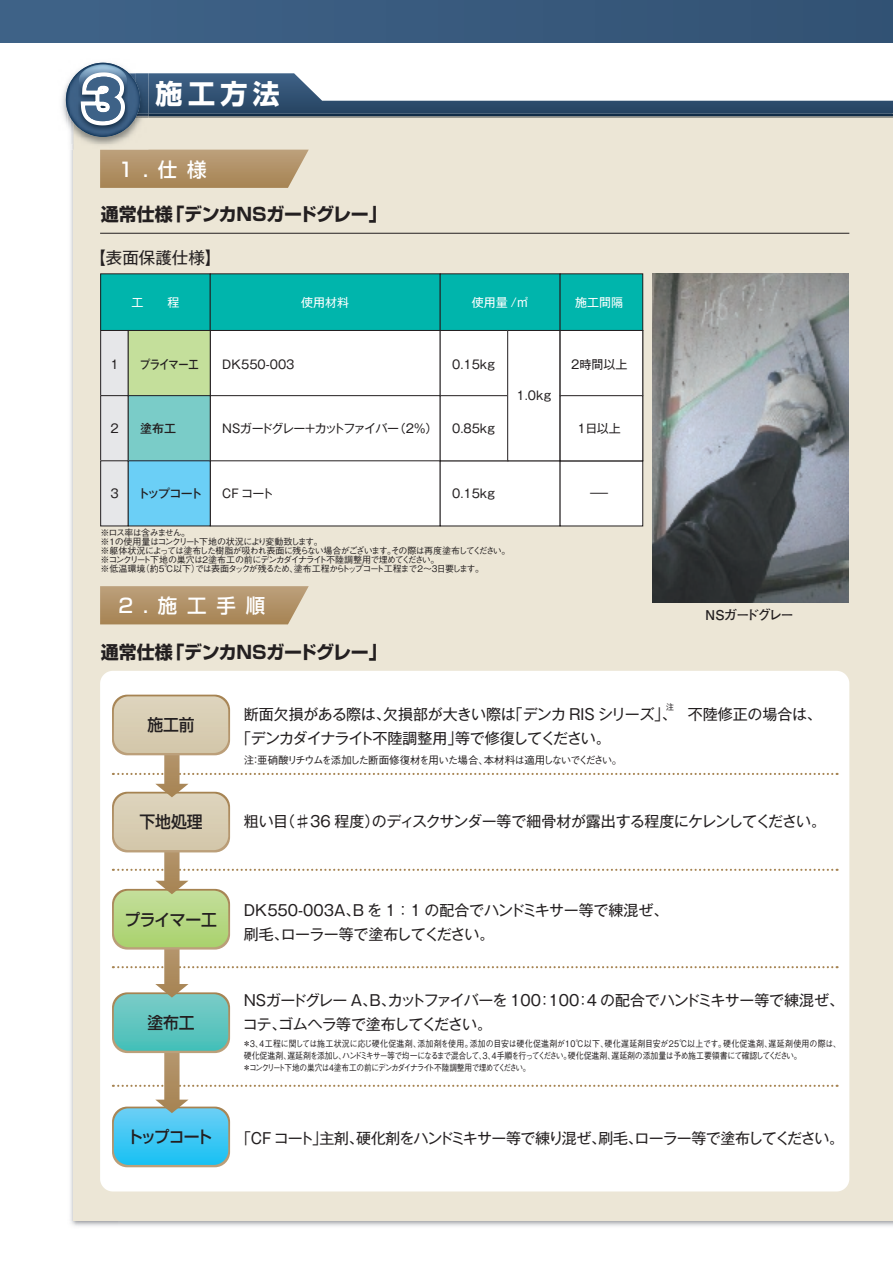
<style>
.page{position:relative;width:893px;height:1263px;background:#fff}
.page>*{position:absolute;margin:0;border:0;box-sizing:border-box;transform-origin:0 0}
.t1{font:700 27px "Shin Go Pro";color:#fff}
.t2{font:500 19.5px "Shin Go Pro";letter-spacing:.5em;color:#fff}
.t3{font:700 18px "Shin Go Pro";letter-spacing:-.02em;color:#231f20}
.t4{font:500 16.5px "Shin Go Pro";letter-spacing:-.01em;color:#231f20;scale:.96 1}
.t5{font:16.5px "Gothic MB101 Pro";color:#231f20}
.t6{font:15px/24px "Gothic MB101 Pro";letter-spacing:-.035em;color:#231f20}
.t7{font:15px/24px "Gothic MB101 Pro";letter-spacing:-.01em;color:#231f20}
.t8{font:15px "Gothic MB101 Pro";letter-spacing:-.06em;color:#231f20}
.t9{font:15px "Gothic MB101 Pro";letter-spacing:-.055em;color:#231f20}
.t10{font:15px "Gothic MB101 Pro";color:#231f20}
.t11{font:700 13.5px "Futo Go B101 Pro";letter-spacing:-.15em;color:#231f20}
.t12{font:12px "Gothic MB101 Pro";color:#231f20}
.t13{font:12px "Gothic MB101 Pro";letter-spacing:-.105em;color:#231f20}
.t14{font:12px "Gothic MB101 Pro";color:#fff}
.t15{font:500 12px "Gothic MB101 Pro";letter-spacing:-.055em;color:#231f20}
.t16{font:500 12px "Gothic MB101 Pro";letter-spacing:-.055em;color:#231f20;scale:.85 1}
.t17{font:12px "Gothic MB101 Pro";color:#231f20;scale:2 1}
.t18{font:500 10.5px "Gothic BBB Pro";letter-spacing:-.115em;color:#231f20}
.t19{font:500 9px/12px "Gothic BBB Pro";letter-spacing:-.035em;color:#231f20;scale:.88 1}
.t20{font:500 9px/9px "Gothic BBB Pro";letter-spacing:-.105em;color:#231f20}
.t21{font:7.8px "Gothic MB101 Pro";color:#231f20}
.s1{font-family:"Gothic MB101 Pro";font-weight:800;font-size:52.5px;color:#3e6287}
</style>
<div class="page">
<img style="left:70px;top:149px;width:48px;height:1077px">
<div style="left:74px;top:114px;width:819px;height:1106px;background:#ece6d6"></div>
<div style="left:100px;top:671px;width:749px;height:520px;background:#fff"></div>
<hr style="left:0;top:0;width:1px;height:1263px;background:#6e8fae">
<div style="left:0;top:0;width:893px;height:42px;background:#3e6287"></div>
<div style="left:73px;top:0;width:820px;height:42px;background:#385a7d"></div>
<img style="left:652px;top:274px;width:196px;height:328px">
<svg style="left:100px;top:150px;width:209px;height:38px;background:#b4966d"></svg>
<hr style="left:100px;top:233px;width:749px;height:1px;background:#231f20">
<img style="left:62px;top:62px;width:45px;height:60px">
<img style="left:70px;top:144px;width:4px;height:5px">
<img style="left:70px;top:137px;width:59px;height:7px">
<svg style="left:66px;top:63px;width:827px;height:74px"></svg>
<svg style="left:100px;top:586px;width:209px;height:38px;background:#b4966d"></svg>
<div style="left:101px;top:274px;width:109px;height:56px;background:#00b5ac"></div>
<div style="left:210px;top:274px;width:230px;height:56px;background:#00b5ac"></div>
<div style="left:440px;top:274px;width:120px;height:56px;background:#00b5ac"></div>
<div style="left:440px;top:274px;width:120px;height:57px;border:1px solid #231f20"></div>
<div style="left:560px;top:274px;width:83px;height:56px;background:#00b5ac"></div>
<div style="left:560px;top:274px;width:83px;height:57px;border:1px solid #231f20"></div>
<div style="left:210px;top:330px;width:230px;height:66px;background:#fff"></div>
<div style="left:210px;top:330px;width:230px;height:66px;border:1px solid #231f20"></div>
<div style="left:210px;top:396px;width:230px;height:65px;background:#fff"></div>
<div style="left:210px;top:395px;width:230px;height:66px;border:1px solid #231f20"></div>
<div style="left:210px;top:461px;width:230px;height:65px;background:#fff"></div>
<div style="left:440px;top:461px;width:120px;height:65px;background:#fff"></div>
<div style="left:560px;top:461px;width:83px;height:65px;background:#fff"></div>
<div style="left:101px;top:330px;width:27px;height:66px;background:#e6e7e9"></div>
<div style="left:100px;top:330px;width:28px;height:66px;border:1px solid #231f20"></div>
<div style="left:101px;top:396px;width:27px;height:65px;background:#e6e7e9"></div>
<div style="left:100px;top:395px;width:28px;height:66px;border:1px solid #231f20"></div>
<div style="left:101px;top:461px;width:27px;height:65px;background:#e6e7e9"></div>
<div style="left:100px;top:461px;width:28px;height:65px;border:1px solid #231f20"></div>
<div style="left:128px;top:330px;width:82px;height:66px;background:#c4df9b"></div>
<div style="left:128px;top:330px;width:82px;height:66px;border:1px solid #231f20"></div>
<div style="left:128px;top:396px;width:82px;height:65px;background:#7accc8"></div>
<div style="left:128px;top:395px;width:82px;height:66px;border:1px solid #231f20"></div>
<div style="left:128px;top:461px;width:82px;height:65px;background:#6bcff6"></div>
<div style="left:440px;top:330px;width:68px;height:66px;background:#fff"></div>
<div style="left:440px;top:330px;width:68px;height:66px;border:1px solid #231f20"></div>
<div style="left:440px;top:396px;width:68px;height:65px;background:#fff"></div>
<div style="left:440px;top:395px;width:68px;height:66px;border:1px solid #231f20"></div>
<div style="left:508px;top:330px;width:52px;height:131px;background:#fff"></div>
<div style="left:507px;top:330px;width:53px;height:131px;border:1px solid #231f20"></div>
<div style="left:560px;top:330px;width:83px;height:66px;background:#fff"></div>
<div style="left:560px;top:330px;width:83px;height:66px;border:1px solid #231f20"></div>
<div style="left:560px;top:396px;width:83px;height:65px;background:#fff"></div>
<div style="left:560px;top:395px;width:83px;height:66px;border:1px solid #231f20"></div>
<svg style="left:112px;top:695px;width:726px;height:472px;background:#f3f7f4"></svg>
<h1 class="t1" style="left:83px;top:73px;width:198px"><span class="s1">3</span> 施工方法</h1>
<h2 class="t2" style="left:119px;top:153px;width:90px">1.仕様</h2>
<h3 class="t3" style="left:101px;top:200px;width:287px">通常仕様「デンカNSガードグレー」</h3>
<h3 class="t5" style="left:89px;top:244px;width:133px">【表面保護仕様】</h3>
<h3 class="t14" style="left:131px;top:292px;width:49px">工　　程</h3>
<h3 class="t14" style="left:301px;top:292px;width:49px">使用材料</h3>
<h3 class="t14" style="left:472px;top:292px;width:58px">使用量 /㎡</h3>
<h3 class="t14" style="left:575px;top:292px;width:49px">施工間隔</h3>
<h3 class="t12" style="left:110px;top:354px;width:10px">1</h3>
<h3 class="t12" style="left:110px;top:418px;width:10px">2</h3>
<h3 class="t16" style="left:140px;top:354px;width:71px">プライマー工</h3>
<h3 class="t15" style="left:140px;top:418px;width:37px">塗布工</h3>
<h3 class="t12" style="left:222px;top:354px;width:74px">DK550-003</h3>
<h3 class="t13" style="left:222px;top:418px;width:217px">NSガードグレー＋カットファイバー（2％）</h3>
<h3 class="t12" style="left:452px;top:354px;width:44px">0.15kg</h3>
<h3 class="t12" style="left:452px;top:418px;width:56px">0.85kg　</h3>
<h3 class="t12" style="left:517px;top:385px;width:36px">1.0kg</h3>
<h3 class="t12" style="left:571px;top:354px;width:58px">2時間以上</h3>
<h3 class="t12" style="left:578px;top:418px;width:45px">1日以上</h3>
<h3 class="t12" style="left:110px;top:483px;width:10px">3</h3>
<h3 class="t15" style="left:138px;top:483px;width:66px">トップコート</h3>
<h3 class="t12" style="left:222px;top:483px;width:53px">CF コート</h3>
<h3 class="t12" style="left:452px;top:483px;width:44px">0.15kg</h3>
<h3 class="t17" style="left:587px;top:483px;width:13px">－</h3>
<p class="t20" style="left:100px;top:527px;width:412px">※ロス率は含みません。<br>※１の使用量はコンクリート下地の状況により変動致します。<br>※躯体状況によっては塗布した樹脂が吸われ表面に残らない場合がございます。その際は再度塗布してください。※コンクリート下地の巣穴は２塗布工の前にデンカダイナライト不陸調整用で埋めてください。<br>※低温環境（約5℃以下）では表面タックが残るため、塗布工程からトップコート工程まで2～3日要します。</p>
<h2 class="t2" style="left:119px;top:590px;width:148px">2.施工手順</h2>
<h3 class="t3" style="left:101px;top:638px;width:287px">通常仕様「デンカNSガードグレー」</h3>
<h3 class="t11" style="left:705px;top:604px;width:90px">NSガードグレー</h3>
<h3 class="t4" style="left:147px;top:711px;width:51px">施工前</h3>
<p class="t21" style="left:666px;top:700px;width:9px">注</p>
<h3 class="t6" style="left:244px;top:700px;width:435px">断面欠損がある際は、欠損部が大きい際は「デンカ RIS シリーズ」、</h3>
<h3 class="t9" style="left:236px;top:726px;width:376px">「デンカダイナライト不陸調整用」等で修復してください。</h3>
<p class="t18" style="left:244px;top:751px;width:380px">注：亜硝酸リチウムを添加した断面修復材を用いた場合、本材料は適用しないでください。</p>
<h3 class="t10" style="left:688px;top:702px;width:136px">不陸修正の場合は、</h3>
<h3 class="t4" style="left:139px;top:809px;width:67px">下地処理</h3>
<h3 class="t6" style="left:244px;top:807px;width:584px">粗い目（♯36 程度）のディスクサンダー等で細骨材が露出する程度にケレンしてください。</h3>
<h3 class="t4" style="left:125px;top:906px;width:98px">プライマー工</h3>
<h3 class="t4" style="left:147px;top:1009px;width:51px">塗布工</h3>
<h3 class="t4" style="left:127px;top:1123px;width:90px">トップコート</h3>
<h3 class="t7" style="left:244px;top:896px;width:426px">DK550-003A、B を 1：1 の配合でハンドミキサー等で練混ぜ、刷毛、ローラー等で塗布してください。</h3>
<h3 class="t6" style="left:243px;top:986px;width:603px">NSガードグレー A、B、カットファイバーを 100：100：4 の配合でハンドミキサー等で練混ぜ、コテ、ゴムヘラ等で塗布してください。</h3>
<p class="t19" style="left:243px;top:1036px;width:681px">＊３、４工程に関しては施工状況に応じ硬化促進剤、添加剤を使用。添加の目安は硬化促進剤が10℃以下、硬化遅延剤目安が25℃以上です。硬化促進剤、遅延剤使用の際は、硬化促進剤、遅延剤を添加し、ハンドミキサー等で均一になるまで混合して、３、４手順を行ってください。硬化促進剤、遅延剤の添加量は予め施工要領書にて確認してください。<br>＊コンクリート下地の巣穴は4塗布工の前にデンカダイナライト不陸調整用で埋めてください。</p>
<h3 class="t8" style="left:236px;top:1126px;width:609px">「CF コート」主剤、硬化剤をハンドミキサー等で練り混ぜ、刷毛、ローラー等で塗布してください。</h3>
</div>
